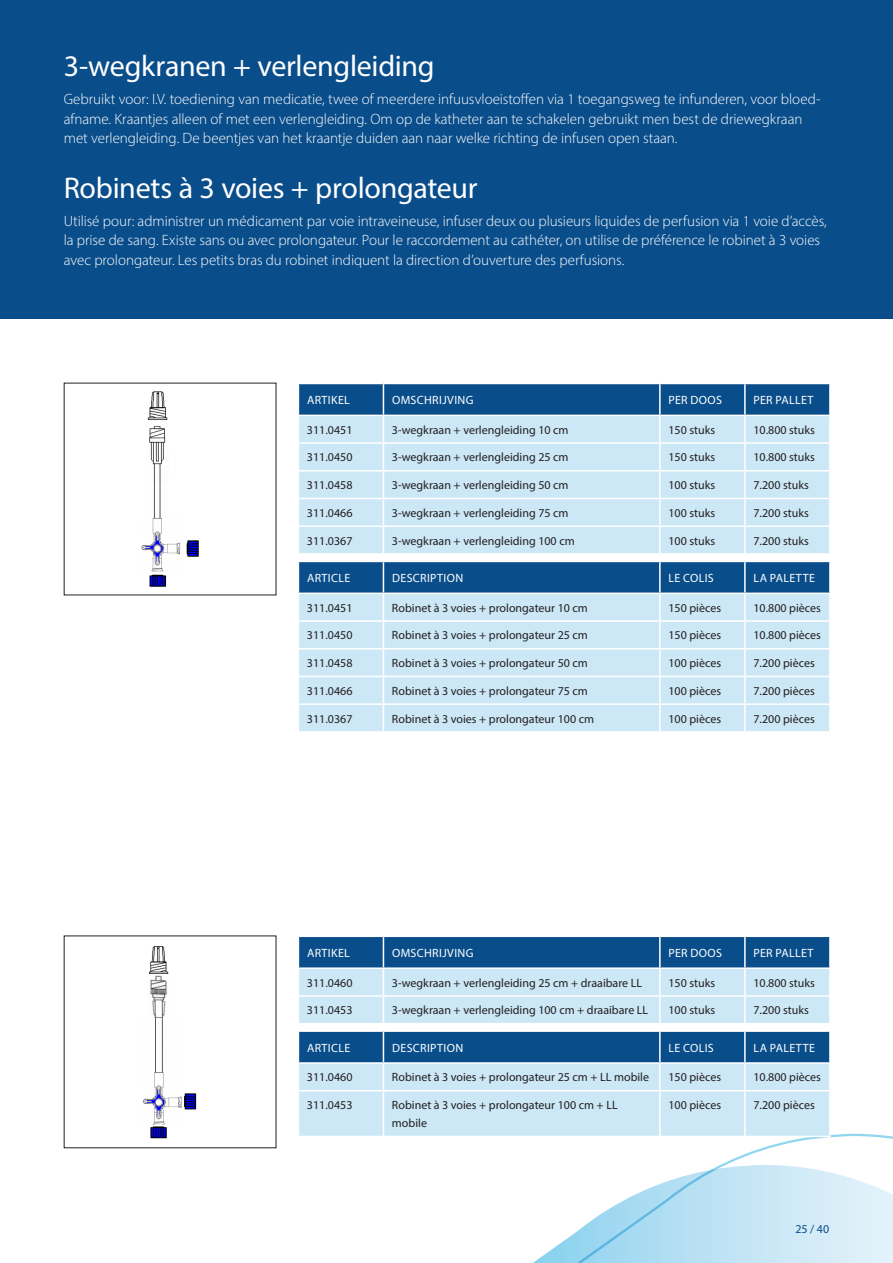
<style>
.page{position:relative;width:893px;height:1263px;background:#fff}
.page>*{position:absolute;margin:0;border:0;box-sizing:border-box;transform-origin:0 0}
.t1{font:30px "Myriad Pro";letter-spacing:-.01em;color:#fff}
.t2{font:300 15px/19.5px "Myriad Pro";letter-spacing:-.005em;color:#fff}
.t3{font:12px/18px "Myriad Pro";color:#231f20}
.t4{font:12px "Myriad Pro";letter-spacing:.03em;color:#fff}
.t5{font:12px "Myriad Pro";color:#094d8a}
</style>
<div class="page">
<svg style="left:720px;top:1133px;width:173px;height:32px"></svg>
<svg style="left:533px;top:1165px;width:360px;height:98px"></svg>
<div style="left:0;top:0;width:893px;height:319px;background:#094d8a"></div>
<svg style="left:298px;top:383px;width:532px;height:170px;background:#abcce3"></svg>
<hr style="left:383px;top:525px;width:277px;height:2px;background:#fff">
<hr style="left:660px;top:525px;width:85px;height:2px;background:#fff">
<hr style="left:745px;top:525px;width:86px;height:2px;background:#fff">
<hr style="left:744px;top:527px;width:2px;height:26px;background:#fff">
<hr style="left:829px;top:527px;width:2px;height:26px;background:#fff">
<svg style="left:298px;top:561px;width:532px;height:170px;background:#abcce3"></svg>
<hr style="left:383px;top:703px;width:277px;height:2px;background:#fff">
<hr style="left:660px;top:703px;width:85px;height:2px;background:#fff">
<hr style="left:745px;top:703px;width:86px;height:2px;background:#fff">
<hr style="left:744px;top:705px;width:2px;height:26px;background:#fff">
<hr style="left:829px;top:705px;width:2px;height:26px;background:#fff">
<svg style="left:63px;top:382px;width:214px;height:214px"></svg>
<svg style="left:298px;top:936px;width:532px;height:87px;background:#89b1d0"></svg>
<hr style="left:383px;top:995px;width:277px;height:2px;background:#fff">
<hr style="left:660px;top:995px;width:85px;height:2px;background:#fff">
<hr style="left:745px;top:995px;width:86px;height:2px;background:#fff">
<hr style="left:744px;top:997px;width:2px;height:26px;background:#fff">
<hr style="left:829px;top:997px;width:2px;height:26px;background:#fff">
<svg style="left:298px;top:1031px;width:532px;height:105px;background:#95bbd6"></svg>
<hr style="left:744px;top:1064px;width:2px;height:26px;background:#fff">
<hr style="left:829px;top:1064px;width:2px;height:26px;background:#fff">
<hr style="left:298px;top:1090px;width:85px;height:1px;background:#fff">
<hr style="left:298px;top:1091px;width:1px;height:45px;background:#fff">
<hr style="left:383px;top:1090px;width:277px;height:1px;background:#fff">
<hr style="left:660px;top:1090px;width:85px;height:1px;background:#fff">
<hr style="left:745px;top:1090px;width:86px;height:1px;background:#fff">
<hr style="left:744px;top:1091px;width:2px;height:45px;background:#fff">
<hr style="left:829px;top:1091px;width:2px;height:45px;background:#fff">
<hr style="left:660px;top:1136px;width:85px;height:1px;background:#fff">
<hr style="left:745px;top:1136px;width:86px;height:1px;background:#fff">
<svg style="left:63px;top:935px;width:214px;height:213px"></svg>
<h1 class="t1" style="left:64px;top:48px;width:372px">3-wegkranen + verlengleiding</h1>
<p class="t2" style="left:64px;top:90px;width:758px">Gebruikt voor: I.V. toediening van medicatie, twee of meerdere infuusvloeistoffen via 1 toegangsweg te infunderen, voor bloed&shy;afname. Kraantjes alleen of met een verlengleiding. Om op de katheter aan te schakelen gebruikt men best de driewegkraan met verlengleiding. De beentjes van het kraantje duiden aan naar welke richting de infusen open staan.</p>
<h1 class="t1" style="left:64px;top:169px;width:415px">Robinets à 3 voies + prolongateur</h1>
<p class="t2" style="left:64px;top:211px;width:765px">Utilisé pour: administrer un médicament par voie intraveineuse, infuser deux ou plusieurs liquides de perfusion via 1 voie d’accès, la prise de sang. Existe sans ou avec prolongateur. Pour le raccordement au cathéter, on utilise de préférence le robinet à 3 voies avec prolongateur. Les petits bras du robinet indiquent la direction d’ouverture des perfusions.</p>
<p class="t4" style="left:307px;top:392px;width:44px">ARTIKEL</p>
<p class="t4" style="left:392px;top:392px;width:83px">OMSCHRIJVING</p>
<p class="t4" style="left:668px;top:392px;width:55px">PER DOOS</p>
<p class="t4" style="left:753px;top:392px;width:61px">PER PALLET</p>
<p class="t3" style="left:307px;top:420px;width:47px">311.0451</p>
<p class="t3" style="left:392px;top:420px;width:178px">3-wegkraan + verlengleiding 10 cm</p>
<p class="t3" style="left:668px;top:420px;width:48px">150 stuks</p>
<p class="t3" style="left:753px;top:420px;width:63px">10.800 stuks</p>
<p class="t3" style="left:307px;top:448px;width:47px">311.0450</p>
<p class="t3" style="left:392px;top:448px;width:178px">3-wegkraan + verlengleiding 25 cm</p>
<p class="t3" style="left:668px;top:448px;width:48px">150 stuks</p>
<p class="t3" style="left:753px;top:448px;width:63px">10.800 stuks</p>
<p class="t3" style="left:307px;top:476px;width:47px">311.0458</p>
<p class="t3" style="left:392px;top:476px;width:178px">3-wegkraan + verlengleiding 50 cm</p>
<p class="t3" style="left:668px;top:476px;width:48px">100 stuks</p>
<p class="t3" style="left:753px;top:476px;width:57px">7.200 stuks</p>
<p class="t3" style="left:307px;top:504px;width:47px">311.0466</p>
<p class="t3" style="left:392px;top:504px;width:178px">3-wegkraan + verlengleiding 75 cm</p>
<p class="t3" style="left:668px;top:504px;width:48px">100 stuks</p>
<p class="t3" style="left:753px;top:504px;width:57px">7.200 stuks</p>
<p class="t3" style="left:307px;top:531px;width:47px">311.0367</p>
<p class="t3" style="left:392px;top:531px;width:184px">3-wegkraan + verlengleiding 100 cm</p>
<p class="t3" style="left:668px;top:531px;width:48px">100 stuks</p>
<p class="t3" style="left:753px;top:531px;width:57px">7.200 stuks</p>
<p class="t4" style="left:307px;top:570px;width:45px">ARTICLE</p>
<p class="t4" style="left:392px;top:570px;width:73px">DESCRIPTION</p>
<p class="t4" style="left:668px;top:570px;width:47px">LE COLIS</p>
<p class="t4" style="left:753px;top:570px;width:63px">LA PALETTE</p>
<p class="t3" style="left:307px;top:598px;width:47px">311.0451</p>
<p class="t3" style="left:392px;top:598px;width:197px">Robinet à 3 voies + prolongateur 10 cm</p>
<p class="t3" style="left:668px;top:598px;width:54px">150 pièces</p>
<p class="t3" style="left:753px;top:598px;width:69px">10.800 pièces</p>
<p class="t3" style="left:307px;top:626px;width:47px">311.0450</p>
<p class="t3" style="left:392px;top:626px;width:197px">Robinet à 3 voies + prolongateur 25 cm</p>
<p class="t3" style="left:668px;top:626px;width:54px">150 pièces</p>
<p class="t3" style="left:753px;top:626px;width:69px">10.800 pièces</p>
<p class="t3" style="left:307px;top:654px;width:47px">311.0458</p>
<p class="t3" style="left:392px;top:654px;width:197px">Robinet à 3 voies + prolongateur 50 cm</p>
<p class="t3" style="left:668px;top:654px;width:54px">100 pièces</p>
<p class="t3" style="left:753px;top:654px;width:63px">7.200 pièces</p>
<p class="t3" style="left:307px;top:682px;width:47px">311.0466</p>
<p class="t3" style="left:392px;top:682px;width:197px">Robinet à 3 voies + prolongateur 75 cm</p>
<p class="t3" style="left:668px;top:682px;width:54px">100 pièces</p>
<p class="t3" style="left:753px;top:682px;width:63px">7.200 pièces</p>
<p class="t3" style="left:307px;top:709px;width:47px">311.0367</p>
<p class="t3" style="left:392px;top:709px;width:204px">Robinet à 3 voies + prolongateur 100 cm</p>
<p class="t3" style="left:668px;top:709px;width:54px">100 pièces</p>
<p class="t3" style="left:753px;top:709px;width:63px">7.200 pièces</p>
<p class="t4" style="left:307px;top:945px;width:44px">ARTIKEL</p>
<p class="t4" style="left:392px;top:945px;width:83px">OMSCHRIJVING</p>
<p class="t4" style="left:668px;top:945px;width:55px">PER DOOS</p>
<p class="t4" style="left:753px;top:945px;width:61px">PER PALLET</p>
<p class="t3" style="left:307px;top:973px;width:47px">311.0460</p>
<p class="t3" style="left:392px;top:973px;width:252px">3-wegkraan + verlengleiding 25 cm + draaibare LL</p>
<p class="t3" style="left:668px;top:973px;width:48px">150 stuks</p>
<p class="t3" style="left:753px;top:973px;width:63px">10.800 stuks</p>
<p class="t3" style="left:307px;top:1001px;width:47px">311.0453</p>
<p class="t3" style="left:392px;top:1001px;width:258px">3-wegkraan + verlengleiding 100 cm + draaibare LL</p>
<p class="t3" style="left:668px;top:1001px;width:48px">100 stuks</p>
<p class="t3" style="left:753px;top:1001px;width:57px">7.200 stuks</p>
<p class="t4" style="left:307px;top:1040px;width:45px">ARTICLE</p>
<p class="t4" style="left:392px;top:1040px;width:73px">DESCRIPTION</p>
<p class="t4" style="left:668px;top:1040px;width:47px">LE COLIS</p>
<p class="t4" style="left:753px;top:1040px;width:63px">LA PALETTE</p>
<p class="t3" style="left:307px;top:1068px;width:47px">311.0460</p>
<p class="t3" style="left:392px;top:1068px;width:259px">Robinet à 3 voies + prolongateur 25 cm + LL mobile</p>
<p class="t3" style="left:668px;top:1068px;width:54px">150 pièces</p>
<p class="t3" style="left:753px;top:1068px;width:69px">10.800 pièces</p>
<p class="t3" style="left:307px;top:1096px;width:47px">311.0453</p>
<p class="t3" style="left:392px;top:1096px;width:227px">Robinet à 3 voies + prolongateur 100 cm + LL mobile</p>
<p class="t3" style="left:668px;top:1096px;width:54px">100 pièces</p>
<p class="t3" style="left:753px;top:1096px;width:63px">7.200 pièces</p>
<p class="t5" style="left:795px;top:1222px;width:35px">25 / 40</p>
</div>
